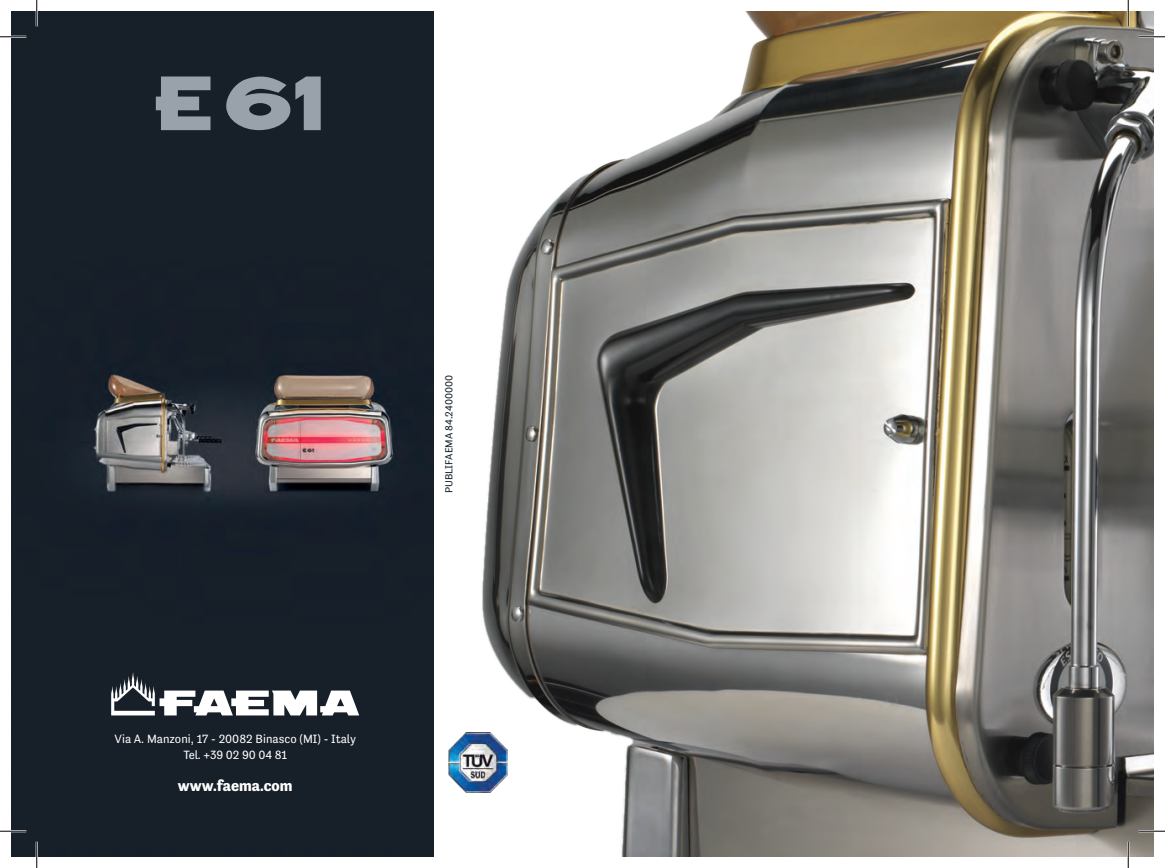
<style>
.page{position:relative;width:1165px;height:868px;background:#fff}
.page>*{position:absolute;margin:0;border:0;box-sizing:border-box;transform-origin:0 0}
.t1{font:700 15.75px "Tenso";color:#fff}
.t2{font:12.25px/15.8px "Tenso";color:#fff;text-align:center}
.t3{font:10.5px "Tenso";color:#141f29}
</style>
<div class="page">
<img style="left:12px;top:12px;width:1141px;height:843px">
<svg style="left:156px;top:74px;width:165px;height:56px;background:#646d76"></svg>
<svg style="left:111px;top:671px;width:248px;height:44px"></svg>
<img style="left:449px;top:732px;width:59px;height:59px">
<hr style="left:0;top:36px;width:26px;height:2px;background:#fff">
<hr style="left:1139px;top:36px;width:26px;height:2px;background:#fff">
<hr style="left:0;top:829px;width:26px;height:3px;background:#fff">
<hr style="left:1139px;top:829px;width:26px;height:3px;background:#fff">
<hr style="left:36px;top:0;width:2px;height:26px;background:#fff">
<hr style="left:36px;top:841px;width:2px;height:26px;background:#fff">
<hr style="left:1127px;top:0;width:2px;height:26px;background:#fff">
<hr style="left:1127px;top:841px;width:2px;height:26px;background:#fff">
<svg style="left:0;top:36px;width:26px;height:1px"></svg>
<svg style="left:1139px;top:36px;width:26px;height:1px"></svg>
<svg style="left:0;top:830px;width:26px;height:1px"></svg>
<svg style="left:1139px;top:830px;width:26px;height:1px"></svg>
<svg style="left:36px;top:0;width:1px;height:26px"></svg>
<svg style="left:36px;top:841px;width:1px;height:26px"></svg>
<svg style="left:1128px;top:0;width:1px;height:26px"></svg>
<svg style="left:1128px;top:841px;width:1px;height:26px"></svg>
<p class="t3" style="left:443px;top:493px;width:120px;rotate:-90deg">PUBLIFAEMA 84.2400000</p>
<p class="t2" style="left:115px;top:730px;width:243px">Via A. Manzoni, 17 - 20082 Binasco (MI) - Italy<br>Tel. +39 02 90 04 81</p>
<p class="t1" style="left:178px;top:776px;width:116px">www.faema.com</p>
</div>
